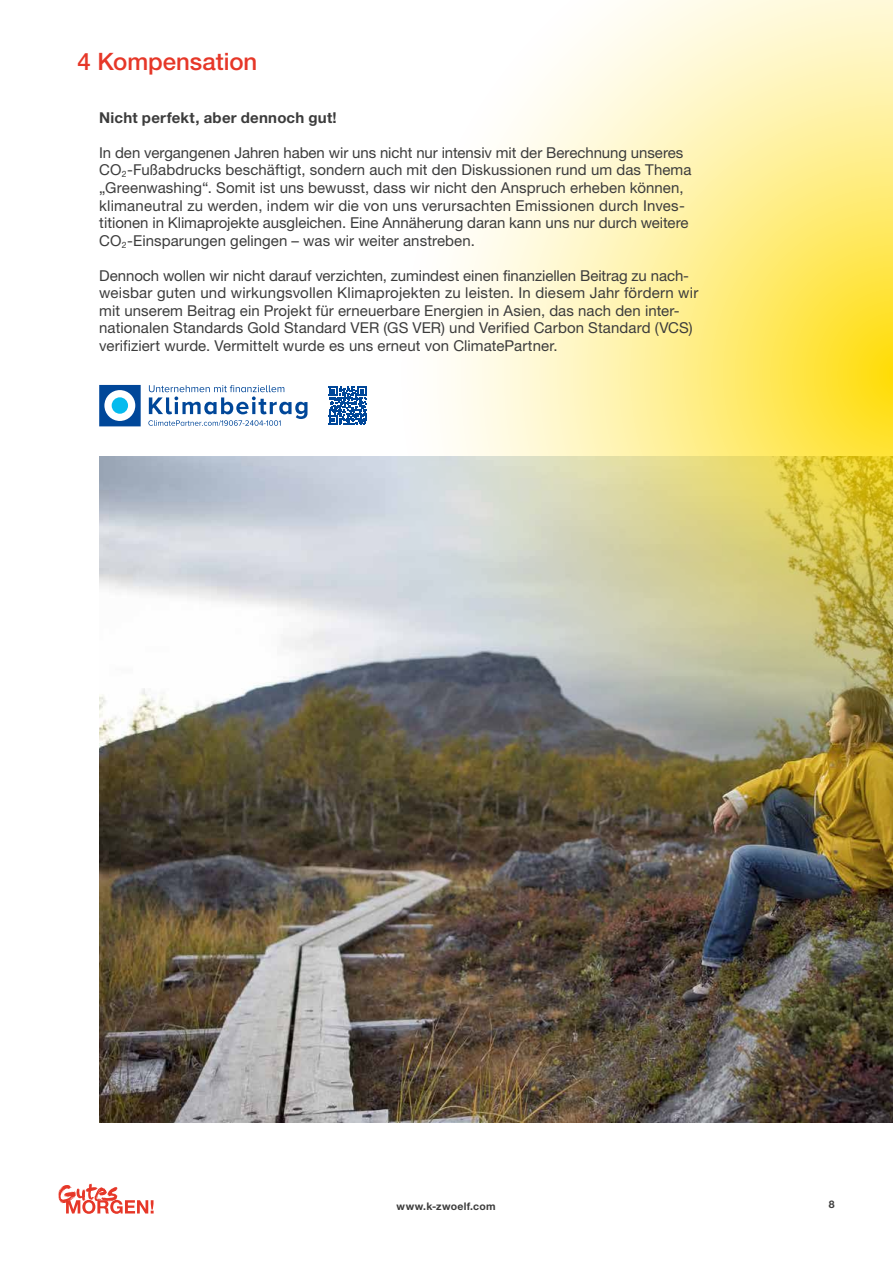
<style>
.page{position:relative;width:893px;height:1263px;background:#fff}
.page>*{position:absolute;margin:0;border:0;box-sizing:border-box;transform-origin:0 0}
.t1{font:500 24px "Helvetica Neue LT Std";color:#e63728}
.t2{font:15px/17.5px "Helvetica Neue LT Std";letter-spacing:.005em;color:#3c3c3c}
.t3{font:700 15px "Helvetica Neue LT Std";letter-spacing:.015em;color:#3c3c3c}
.t4{font:700 10.5px "Helvetica Neue LT Std";letter-spacing:.025em;color:#3c3c3c}
</style>
<div class="page">
<img style="left:99px;top:456px;width:794px;height:667px">
<img style="left:397px;top:0;width:496px;height:877px">
<svg style="left:58px;top:1183px;width:96px;height:31px"></svg>
<svg style="left:99px;top:385px;width:42px;height:41px"></svg>
<div style="left:112px;top:397px;width:16px;height:17px;background:#05bbee;border-radius:50%"></div>
<svg style="left:328px;top:386px;width:39px;height:39px"></svg>
<svg style="left:329px;top:387px;width:38px;height:38px"></svg>
<svg style="left:148px;top:385px;width:159px;height:41px"></svg>
<h1 class="t1" style="left:77px;top:47px;width:181px">4 Kompensation</h1>
<p class="t3" style="left:99px;top:108px;width:239px">Nicht perfekt, aber dennoch gut!</p>
<p class="t2" style="left:99px;top:144px;width:594px">In den vergangenen Jahren haben wir uns nicht nur intensiv mit der Berechnung unseres CO<sub>2</sub>-Fußabdrucks beschäftigt, sondern auch mit den Diskussionen rund um das Thema „Greenwashing“. Somit ist uns bewusst, dass wir nicht den Anspruch erheben können, klimaneutral zu werden, indem wir die von uns verursachten Emissionen durch Inves&shy;titionen in Klimaprojekte ausgleichen. Eine Annäherung daran kann uns nur durch weitere CO<sub>2</sub>-Einsparungen gelingen – was wir weiter anstreben.</p>
<p class="t2" style="left:99px;top:266px;width:601px">Dennoch wollen wir nicht darauf verzichten, zumindest einen finanziellen Beitrag zu nach&shy;weisbar guten und wirkungsvollen Klimaprojekten zu leisten. In diesem Jahr fördern wir mit unserem Beitrag ein Projekt für erneuerbare Energien in Asien, das nach den inter&shy;nationalen Standards Gold Standard VER (GS VER) und Verified Carbon Standard (VCS) verifiziert wurde. Vermittelt wurde es uns erneut von ClimatePartner.</p>
<p class="t4" style="left:397px;top:1200px;width:101px">www.k-zwoelf.com</p>
<p class="t4" style="left:829px;top:1198px;width:7px">8</p>
</div>
